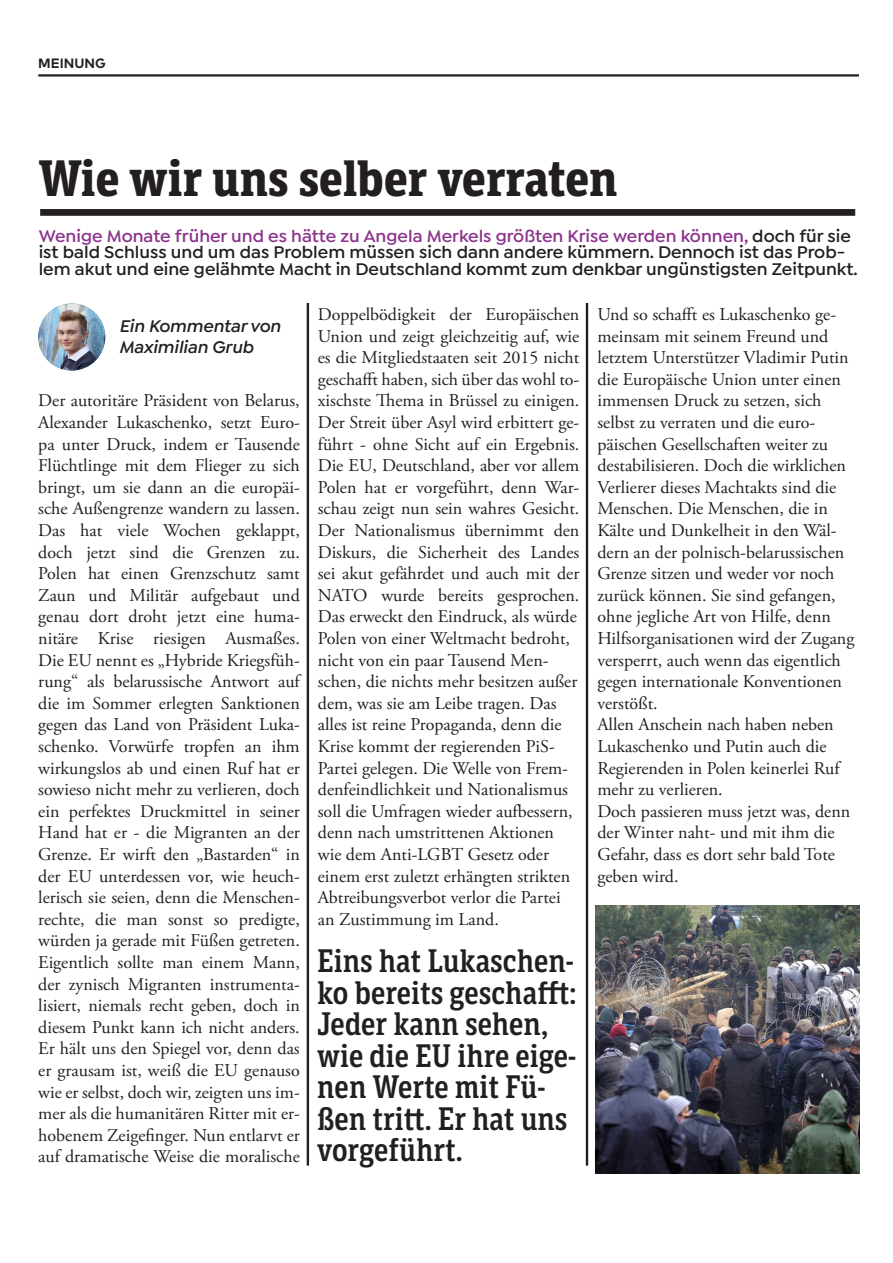
<style>
.page{position:relative;width:893px;height:1263px;background:#fff}
.page>*{position:absolute;margin:0;border:0;box-sizing:border-box;transform-origin:0 0}
.t1{font:700 49.5px "LFT Etica Sheriff Cnd";color:#231f20}
.t2{font:600 31.5px/31.5px "LFT Etica Sheriff Cnd";color:#231f20}
.Absatzformat_1{font:18px/21.6px "Adobe Garamond Pro";color:#231f20;text-align:justify}
.t3{font:600 18px/16.5px "Isidora Sans";color:#231f20}
.t4{font:italic 600 18px/21.6px "Isidora Sans";color:#231f20}
.t5{font:700 13.5px "Mark";color:#231f20}
.s1{color:#8b328c}
</style>
<div class="page">
<div style="left:40px;top:209px;width:815px;height:7px;background:#231f20"></div>
<hr style="left:307px;top:303px;width:2px;height:862px;background:#231f20">
<hr style="left:586px;top:303px;width:2px;height:862px;background:#231f20">
<hr style="left:38px;top:74px;width:821px;height:3px;background:#231f20">
<img style="left:38px;top:303px;width:67px;height:67px;border-radius:33px">
<img style="left:595px;top:906px;width:264px;height:268px">
<p class="t5" style="left:38px;top:55px;width:69px">MEINUNG</p>
<p class="t1" style="left:38px;top:148px;width:581px">Wie wir uns selber verraten</p>
<p class="t3" style="left:39px;top:228px;width:821px"><span class="s1">Wenige Monate früher und es hätte zu Angela Merkels größten Krise werden können,</span> doch für sie ist bald Schluss und um das Problem müssen sich dann andere kümmern. Dennoch ist das Prob&shy;lem akut und eine gelähmte Macht in Deutschland kommt zum denkbar ungünstigsten Zeitpunkt.</p>
<p class="t4" style="left:119px;top:315px;width:163px">Ein Kommentar von<br>Maximilian Grub</p>
<p class="Absatzformat_1" style="left:38px;top:390px;width:263px">Der autoritäre Präsident von Belarus, Alexander Lukaschenko, setzt Euro&shy;pa unter Druck, indem er Tausende Flüchtlinge mit dem Flieger zu sich bringt, um sie dann an die europäi&shy;sche Außengrenze wandern zu lassen.</p>
<p class="Absatzformat_1" style="left:38px;top:520px;width:263px">Das hat viele Wochen geklappt, doch jetzt sind die Grenzen zu.<br>Polen hat einen Grenzschutz samt Zaun und Militär aufgebaut und genau dort droht jetzt eine huma&shy;nitäre Krise riesigen Ausmaßes.</p>
<p class="Absatzformat_1" style="left:38px;top:650px;width:263px">Die EU nennt es „Hybride Kriegsfüh&shy;rung“ als belarussische Antwort auf die im Sommer erlegten Sanktionen gegen das Land von Präsident Luka&shy;schenko. Vorwürfe tropfen an ihm wirkungslos ab und einen Ruf hat er sowieso nicht mehr zu verlieren, doch ein perfektes Druckmittel in seiner Hand hat er - die Migranten an der Grenze. Er wirft den „Bastarden“ in der EU unterdessen vor, wie heuch&shy;lerisch sie seien, denn die Menschen&shy;rechte, die man sonst so predigte, würden ja gerade mit Füßen getreten.<br>Eigentlich sollte man einem Mann, der zynisch Migranten instrumenta&shy;lisiert, niemals recht geben, doch in diesem Punkt kann ich nicht anders.<br>Er hält uns den Spiegel vor, denn das er grausam ist, weiß die EU genauso wie er selbst, doch wir, zeigten uns im&shy;mer als die humanitären Ritter mit er&shy;hobenem Zeigefinger. Nun entlarvt er auf dramatische Weise die moralische</p>
<p class="Absatzformat_1" style="left:318px;top:304px;width:263px">Doppelbödigkeit der Europäischen Union und zeigt gleichzeitig auf, wie es die Mitgliedstaaten seit 2015 nicht geschafft haben, sich über das wohl to&shy;xischste Thema in Brüssel zu einigen.<br>Der Streit über Asyl wird erbittert ge&shy;führt - ohne Sicht auf ein Ergebnis.<br>Die EU, Deutschland, aber vor allem Polen hat er vorgeführt, denn War&shy;schau zeigt nun sein wahres Gesicht.<br>Der Nationalismus übernimmt den Diskurs, die Sicherheit des Landes sei akut gefährdet und auch mit der NATO wurde bereits gesprochen.</p>
<p class="Absatzformat_1" style="left:318px;top:606px;width:261px;text-align:left">Das erweckt den Eindruck, als würde Polen von einer Weltmacht bedroht, nicht von ein paar Tausend Men&shy;schen, die nichts mehr besitzen außer dem, was sie am Leibe tragen. Das alles ist reine Propaganda, denn die Krise kommt der regierenden PiS-Partei gelegen. Die Welle von Frem&shy;denfeindlichkeit und Nationalismus soll die Umfragen wieder aufbessern, denn nach umstrittenen Aktionen wie dem Anti-LGBT Gesetz oder einem erst zuletzt erhängten strikten Abtreibungsverbot verlor die Partei an Zustimmung im Land.</p>
<p class="t2" style="left:317px;top:946px;width:261px">Eins hat Lukaschen&shy;ko bereits geschafft:<br>Jeder kann sehen, wie die EU ihre eige&shy;nen Werte mit Fü&shy;ßen tritt. Er hat uns vorgeführt.</p>
<p class="Absatzformat_1" style="left:597px;top:304px;width:258px;text-align:left">Und so schafft es Lukaschenko ge&shy;meinsam mit seinem Freund und letztem Unterstützer Vladimir Putin die Europäische Union unter einen immensen Druck zu setzen, sich selbst zu verraten und die euro&shy;päischen Gesellschaften weiter zu destabilisieren. Doch die wirklichen Verlierer dieses Machtakts sind die Menschen. Die Menschen, die in Kälte und Dunkelheit in den Wäl&shy;dern an der polnisch-belarussischen Grenze sitzen und weder vor noch zurück können. Sie sind gefangen, ohne jegliche Art von Hilfe, denn Hilfsorganisationen wird der Zugang versperrt, auch wenn das eigentlich gegen internationale Konventionen verstößt.</p>
<p class="Absatzformat_1" style="left:597px;top:714px;width:244px;text-align:left">Allen Anschein nach haben neben<br>Lukaschenko und Putin auch die<br>Regierenden in Polen keinerlei Ruf mehr zu verlieren.</p>
<p class="Absatzformat_1" style="left:597px;top:801px;width:254px;text-align:left">Doch passieren muss jetzt was, denn der Winter naht- und mit ihm die<br>Gefahr, dass es dort sehr bald Tote geben wird.</p>
</div>
